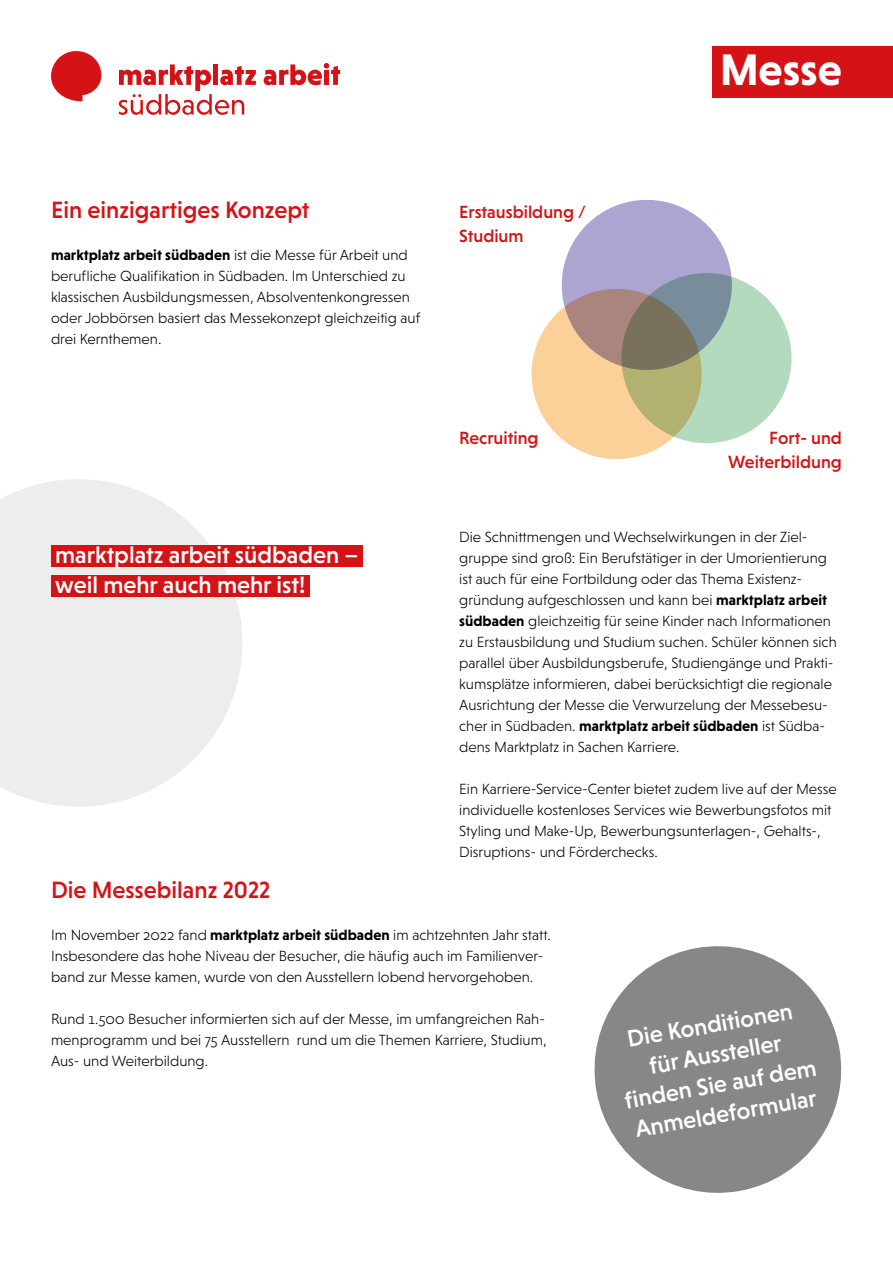
<style>
.page{position:relative;width:893px;height:1263px;background:#fff}
.page>*{position:absolute;margin:0;border:0;box-sizing:border-box;transform-origin:0 0}
.t1{font:700 45px "Niveau Grotesk";color:#fff}
.t2{font:500 24px/30px "Niveau Grotesk";color:#fff;text-align:center}
.t3{font:500 24px "Niveau Grotesk";color:#d51317}
.t4{font:500 18px/24px "Niveau Grotesk";color:#d51317}
.t5{font:300 15px/21px "Niveau Grotesk";color:#000}
.s1{font-weight:700}
</style>
<div class="page">
<svg style="left:0;top:479px;width:242px;height:328px;fill:#ededed"></svg>
<div style="left:712px;top:47px;width:181px;height:51px;background:#d51317"></div>
<svg style="left:594px;top:946px;width:248px;height:247px;fill:#878787"></svg>
<svg style="left:531px;top:199px;width:261px;height:260px"></svg>
<div style="left:51px;top:545px;width:312px;height:22px;background:#d51317"></div>
<div style="left:51px;top:575px;width:259px;height:22px;background:#d51317"></div>
<svg style="left:264px;top:63px;width:76px;height:22px"></svg>
<svg style="left:119px;top:64px;width:137px;height:51px"></svg>
<svg style="left:51px;top:51px;width:50px;height:50px"></svg>
<h1 class="t1" style="left:720px;top:44px;width:124px">Messe</h1>
<h2 class="t3" style="left:51px;top:196px;width:260px">Ein einzigartiges Konzept</h2>
<p class="t5" style="left:51px;top:244px;width:371px"><span class="s1">marktplatz arbeit südbaden</span> ist die Messe für Arbeit und berufliche Qualifikation in Südbaden. Im Unterschied zu klassischen Ausbildungsmessen, Absolventenkongressen oder Jobbörsen basiert das Messekonzept gleichzeitig auf drei Kernthemen.</p>
<h2 class="t2" style="left:55px;top:540px;width:305px;text-align:left">marktplatz arbeit südbaden – weil mehr auch mehr ist!</h2>
<p class="t4" style="left:459px;top:199px;width:128px">Erstausbildung /<br>Studium</p>
<p class="t4" style="left:459px;top:426px;width:81px">Recruiting</p>
<p class="t4" style="left:728px;top:426px;width:115px;text-align:right">Fort- und<br>Weiterbildung</p>
<p class="t5" style="left:459px;top:526px;width:379px">Die Schnittmengen und Wechselwirkungen in der Ziel&shy;gruppe sind groß: Ein Berufstätiger in der Umorientierung ist auch für eine Fortbildung oder das Thema Existenz&shy;gründung aufgeschlossen und kann bei <span class="s1">marktplatz arbeit südbaden</span> gleichzeitig für seine Kinder nach Informationen zu Erstausbildung und Studium suchen. Schüler können sich parallel über Ausbildungsberufe, Studiengänge und Prakti&shy;kumsplätze informieren, dabei berücksichtigt die regionale Ausrichtung der Messe die Verwurzelung der Messebesu&shy;cher in Südbaden. <span class="s1">marktplatz arbeit südbaden</span> ist Südba&shy;dens Marktplatz in Sachen Karriere.</p>
<p class="t5" style="left:459px;top:778px;width:379px">Ein Karriere-Service-Center bietet zudem live auf der Messe individuelle kostenloses Services wie Bewerbungsfotos mit Styling und Make-Up, Bewerbungsunterlagen-, Gehalts-, Disruptions- und Förderchecks.</p>
<h2 class="t3" style="left:51px;top:876px;width:221px">Die Messebilanz 2022</h2>
<p class="t5" style="left:51px;top:924px;width:501px">Im November 2022 fand <span class="s1">marktplatz arbeit südbaden</span> im achtzehnten Jahr statt.<br>Insbesondere das hohe Niveau der Besucher, die häufig auch im Familienver&shy;band zur Messe kamen, wurde von den Ausstellern lobend hervorgehoben.</p>
<p class="t5" style="left:51px;top:1008px;width:497px;text-align:justify">Rund 1.500 Besucher informierten sich auf der Messe, im umfangreichen Rah&shy;menprogramm und bei 75 Ausstellern rund um die Themen Karriere, Studium, Aus- und Weiterbildung.</p>
<h2 class="t2" style="left:612px;top:1027px;width:196px;rotate:-10deg">Die Konditionen für Aussteller<br>fi nden Sie auf dem<br>Anmeldeformular</h2>
</div>
